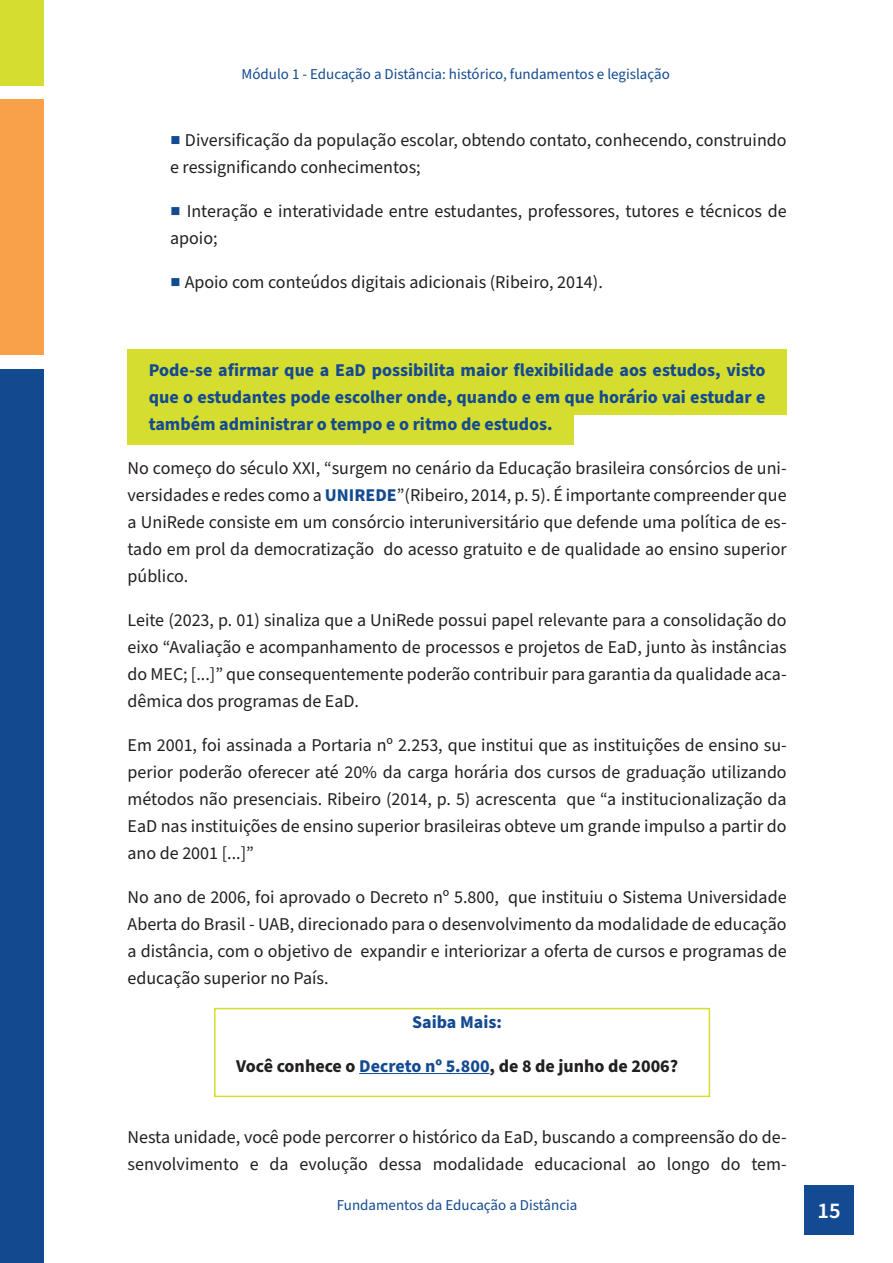
<style>
.page{position:relative;width:893px;height:1263px;background:#fff}
.page>*{position:absolute;margin:0;border:0;box-sizing:border-box;transform-origin:0 0}
.t1{font:600 22.5px "Source Sans Pro";color:#fff}
.Texto_geral{font:18px/27px "Source Sans Pro";color:#231f20;text-align:justify}
.Texto_geral-2{font:700 18px/27px "Source Sans Pro";color:#134a91;text-align:justify}
.Texto_geral-3{font:700 18px "Source Sans Pro";color:#231f20}
.t2{font:15px "Source Sans Pro";color:#134a91}
.s1{font-weight:600;color:#134a91}
.s2{font-weight:700;color:#134a91}
.s3{color:#134a91}
</style>
<div class="page">
<div style="left:804px;top:1185px;width:50px;height:49px;background:#134a91"></div>
<div style="left:0;top:0;width:44px;height:85px;background:#d5dd2e"></div>
<div style="left:0;top:100px;width:44px;height:255px;background:#f9a149"></div>
<div style="left:0;top:369px;width:44px;height:894px;background:#12498f"></div>
<div style="left:214px;top:1008px;width:496px;height:89px;border:2px solid #d5dd2e"></div>
<div style="left:128px;top:349px;width:659px;height:66px;background:#d5dd2e"></div>
<div style="left:128px;top:389px;width:446px;height:55px;background:#d5dd2e"></div>
<hr style="left:359px;top:1073px;width:131px;height:1px;background:#134a91">
<p class="t2" style="left:242px;top:64px;width:430px">Módulo 1 - Educação a Distância: histórico, fundamentos e legislação</p>
<p class="Texto_geral" style="left:170px;top:127px;width:618px"><span class="s1">■</span> Diversificação da população escolar, obtendo contato, conhecendo, construindo e ressignificando conhecimentos;</p>
<p class="Texto_geral" style="left:170px;top:198px;width:618px"><span class="s1">■</span> Interação e interatividade entre estudantes, professores, tutores e técnicos de apoio;</p>
<p class="Texto_geral" style="left:170px;top:269px;width:434px"><span class="s1">■</span> Apoio com conteúdos digitais adicionais (Ribeiro, 2014).</p>
<p class="Texto_geral-2" style="left:149px;top:357px;width:618px">Pode-se afirmar que a EaD possibilita maior flexibilidade aos estudos, visto que o estudantes pode escolher onde, quando e em que horário vai estudar e também administrar o tempo e o ritmo de estudos.</p>
<p class="Texto_geral" style="left:128px;top:455px;width:661px">No começo do século XXI, “surgem no cenário da Educação brasileira consórcios de uni&shy;versidades e redes como a <span class="s2">UNIREDE</span>”(Ribeiro, 2014, p. 5). É importante compreender que a UniRede consiste em um consórcio interuniversitário que defende uma política de es&shy;tado em prol da democratização do acesso gratuito e de qualidade ao ensino superior público.</p>
<p class="Texto_geral" style="left:128px;top:607px;width:661px">Leite (2023, p. 01) sinaliza que a UniRede possui papel relevante para a consolidação do eixo “Avaliação e acompanhamento de processos e projetos de EaD, junto às instâncias do MEC; [...]” que consequentemente poderão contribuir para garantia da qualidade aca&shy;dêmica dos programas de EaD.</p>
<p class="Texto_geral" style="left:128px;top:732px;width:661px">Em 2001, foi assinada a Portaria nº 2.253, que institui que as instituições de ensino su&shy;perior poderão oferecer até 20% da carga horária dos cursos de graduação utilizando métodos não presenciais. Ribeiro (2014, p. 5) acrescenta que “a institucionalização da EaD nas instituições de ensino superior brasileiras obteve um grande impulso a partir do ano de 2001 [...]”</p>
<p class="Texto_geral" style="left:128px;top:884px;width:661px">No ano de 2006, foi aprovado o Decreto nº 5.800, que instituiu o Sistema Universidade Aberta do Brasil - UAB, direcionado para o desenvolvimento da modalidade de educação a distância, com o objetivo de expandir e interiorizar a oferta de cursos e programas de educação superior no País.</p>
<p class="Texto_geral-2" style="left:412px;top:1009px;width:91px">Saiba Mais:</p>
<p class="Texto_geral-3" style="left:236px;top:1054px;width:444px">Você conhece o <span class="s3">Decreto nº 5.800</span>, de 8 de junho de 2006?</p>
<p class="Texto_geral" style="left:128px;top:1124px;width:661px">Nesta unidade, você pode percorrer o histórico da EaD, buscando a compreensão do de&shy;senvolvimento e da evolução dessa modalidade educacional ao longo do tem-</p>
<p class="t2" style="left:337px;top:1195px;width:242px">Fundamentos da Educação a Distância</p>
<p class="t1" style="left:818px;top:1195px;width:25px">15</p>
</div>
